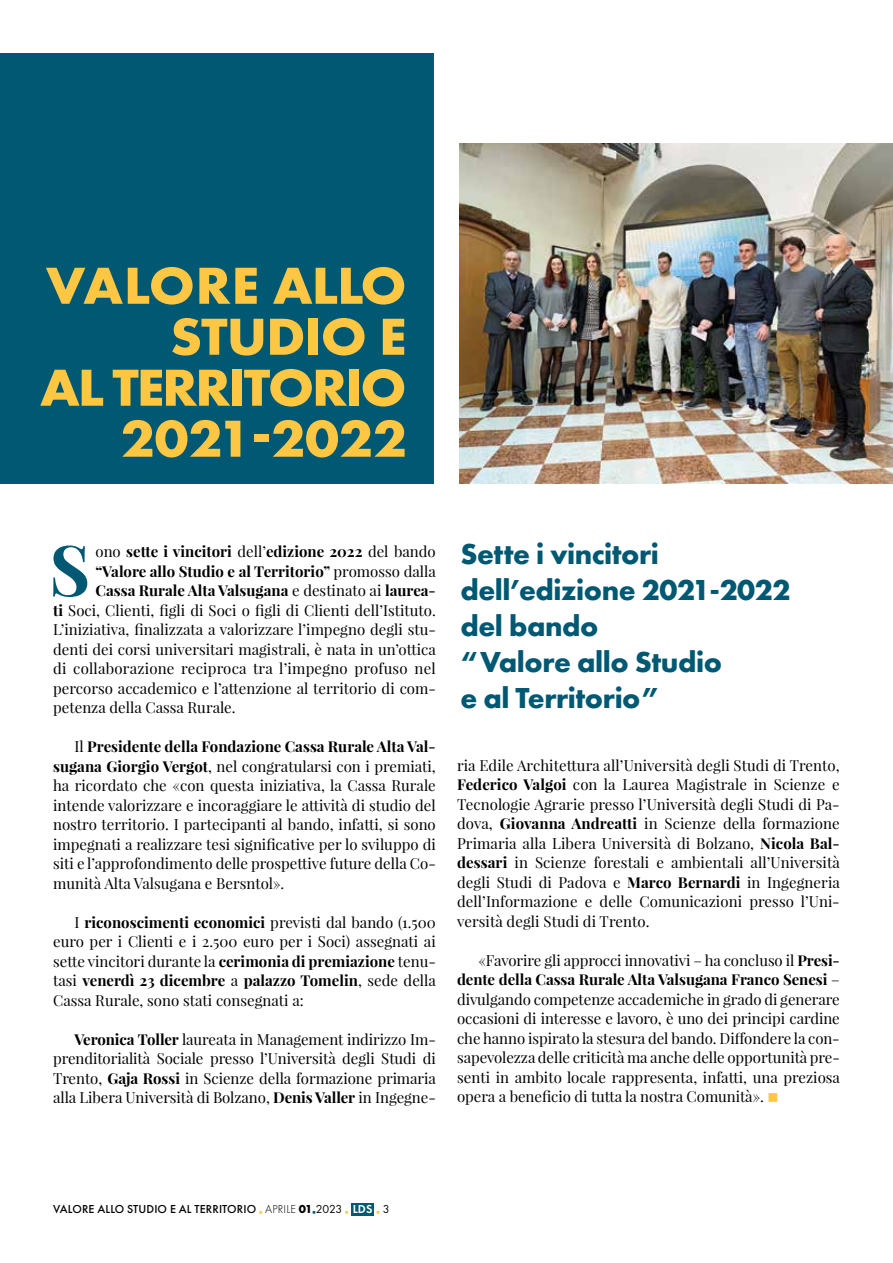
<style>
.page{position:relative;width:893px;height:1263px;background:#fff}
.page>*{position:absolute;margin:0;border:0;box-sizing:border-box;transform-origin:0 0}
.t1{font:700 70.05px "Playfair Display";color:#005872}
.t2{font:700 54px/51px "Futura PT";letter-spacing:-.02em;color:#fdc643;text-align:right;scale:1.05 1}
.t3{font:700 30px/36px "Futura PT";letter-spacing:-.015em;color:#005872}
.t4{font:15px/19.5px "Playfair Display";color:#000;text-align:justify}
.t5{font:700 15px "Playfair Display";color:#000}
.t6{font:500 12px "Futura PT";letter-spacing:.01em;color:#000}
.s1{font-weight:400}
.s2{font-weight:700}
.s3{color:#fdc643}
.s4{font-weight:300}
.s5{color:#005872}
.s6{font-weight:600;color:#fff}
</style>
<div class="page">
<div style="left:351px;top:1203px;width:23px;height:13px;background:#005872"></div>
<div style="left:0;top:53px;width:434px;height:431px;background:#005872"></div>
<img style="left:459px;top:143px;width:434px;height:341px">
<h2 class="t2" style="left:40px;top:259px;width:351px">VALORE ALLO<br>STUDIO E<br>AL TERRITORIO<br>2021-2022</h2>
<h1 class="t1" style="left:49px;top:525px;width:42px">S</h1>
<p class="t5" style="left:95px;top:542px;width:342px"><span class="s1">ono</span> sette i vincitori <span class="s1">dell’</span>edizione 2022 <span class="s1">del bando</span></p>
<p class="t5" style="left:95px;top:561px;width:342px">“Valore allo Studio e al Territorio” <span class="s1">promosso dalla</span></p>
<p class="t5" style="left:95px;top:581px;width:342px">Cassa Rurale Alta Valsugana <span class="s1">e destinato ai</span> laurea-</p>
<p class="t4" style="left:53px;top:600px;width:384px"><span class="s2">ti</span> Soci, Clienti, figli di Soci o figli di Clienti dell’Istituto.</p>
<p class="t4" style="left:53px;top:619px;width:384px">L’iniziativa, finalizzata a valorizzare l’impegno degli stu-</p>
<p class="t4" style="left:53px;top:639px;width:384px">denti dei corsi universitari magistrali, è nata in un’ottica</p>
<p class="t4" style="left:53px;top:658px;width:384px">di collaborazione reciproca tra l’impegno profuso nel</p>
<p class="t4" style="left:53px;top:678px;width:384px">percorso accademico e l’attenzione al territorio di com-</p>
<p class="t4" style="left:53px;top:697px;width:184px">petenza della Cassa Rurale.</p>
<p class="t4" style="left:53px;top:736px;width:384px;text-indent:21px">Il <span class="s2">Presidente della Fondazione Cassa Rurale Alta Val&shy;sugana Giorgio Vergot</span>, nel congratularsi con i premiati, ha ricordato che «con questa iniziativa, la Cassa Rurale intende valorizzare e incoraggiare le attività di studio del nostro territorio. I partecipanti al bando, infatti, si sono impegnati a realizzare tesi significative per lo sviluppo di siti e l’approfondimento delle prospettive future della Co&shy;munità Alta Valsugana e Bersntol».</p>
<p class="t4" style="left:53px;top:912px;width:384px;text-indent:21px">I <span class="s2">riconoscimenti economici</span> previsti dal bando (1.500 euro per i Clienti e i 2.500 euro per i Soci) assegnati ai sette vincitori durante la <span class="s2">cerimonia di premiazione</span> tenu&shy;tasi <span class="s2">venerdì 23 dicembre</span> a <span class="s2">palazzo Tomelin</span>, sede della Cassa Rurale, sono stati consegnati a:</p>
<p class="t4" style="left:53px;top:1029px;width:384px;text-indent:21px"><span class="s2">Veronica Toller</span> laureata in Management indirizzo Im&shy;prenditorialità Sociale presso l’Università degli Studi di Trento, <span class="s2">Gaja Rossi</span> in Scienze della formazione primaria alla Libera Università di Bolzano, <span class="s2">Denis Valler</span> in Ingegne-</p>
<h3 class="t3" style="left:460px;top:535px;width:331px">Sette i vincitori dell’edizione 2021-2022 del bando<br>“Valore allo Studio<br>e al Territorio”</h3>
<p class="t4" style="left:457px;top:755px;width:384px">ria Edile Architettura all’Università degli Studi di Trento, <span class="s2">Federico Valgoi</span> con la Laurea Magistrale in Scienze e Tecnologie Agrarie presso l’Università degli Studi di Pa&shy;dova, <span class="s2">Giovanna Andreatti</span> in Scienze della formazione Primaria alla Libera Università di Bolzano, <span class="s2">Nicola Bal&shy;dessari</span> in Scienze forestali e ambientali all’Università degli Studi di Padova e <span class="s2">Marco Bernardi</span> in Ingegneria dell’Informazione e delle Comunicazioni presso l’Uni&shy;versità degli Studi di Trento.</p>
<p class="t4" style="left:457px;top:950px;width:385px;text-indent:21px">«Favorire gli approcci innovativi – ha concluso il <span class="s2">Presi&shy;dente della Cassa Rurale Alta Valsugana Franco Senesi</span> – divulgando competenze accademiche in grado di generare occasioni di interesse e lavoro, è uno dei principi cardine che hanno ispirato la stesura del bando. Diffondere la con&shy;sapevolezza delle criticità ma anche delle opportunità pre&shy;senti in ambito locale rappresenta, infatti, una preziosa opera a beneficio di tutta la nostra Comunità». <span class="s3">■</span></p>
<p class="t6" style="left:53px;top:1202px;width:338px">VALORE ALLO STUDIO E AL TERRITORIO <span class="s3">■</span> <span class="s4">APRILE</span> <span class="s2">01</span><span class="s5">■</span><span class="s1">2023</span> <span class="s3">■</span> <span class="s6">LDS</span> <span class="s3">■</span> <span class="s1">3</span></p>
</div>
